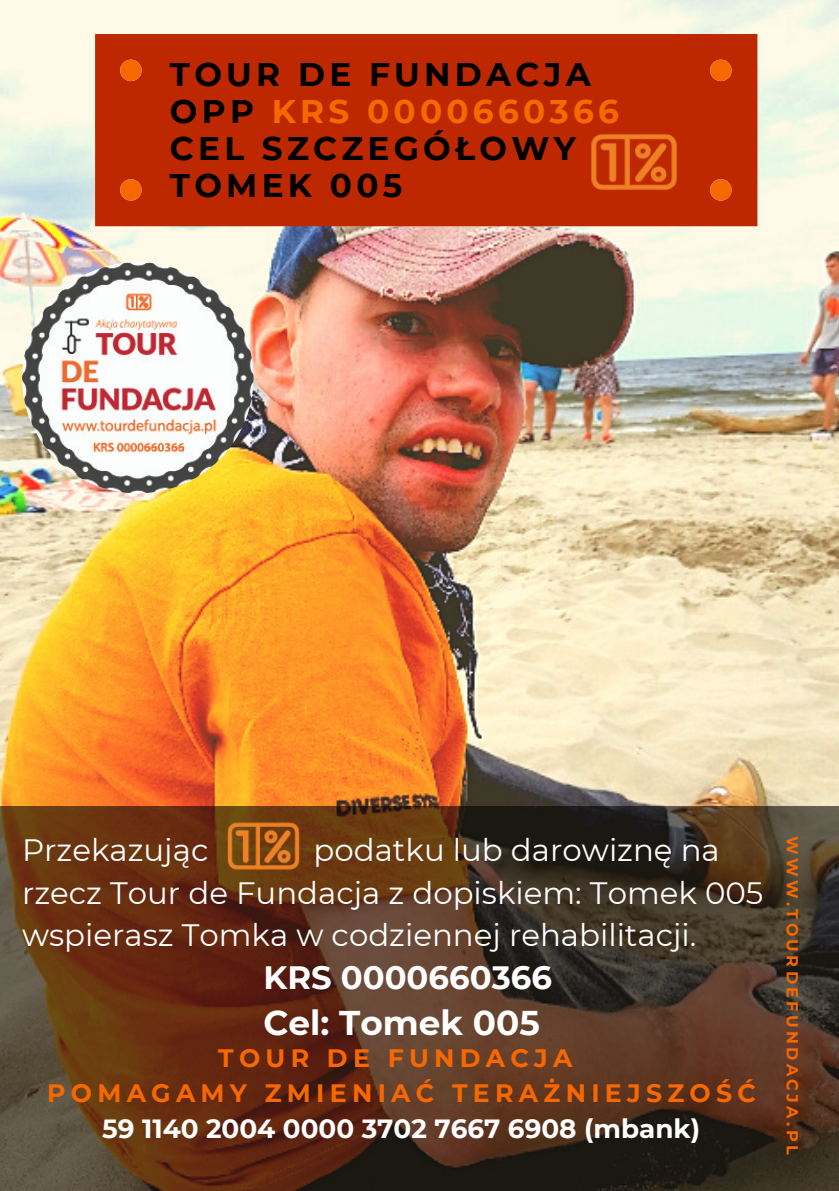
<style>
.page{position:relative;width:839px;height:1191px;background:#fff}
.page>*{position:absolute;margin:0;border:0;box-sizing:border-box;transform-origin:0 0}
.t1{font:700 34.2px "Montserrat";color:#fff}
.t2{font:700 32.6px "Montserrat";letter-spacing:.13em;color:#000}
.t3{font:700 32.6px "Montserrat";letter-spacing:.13em;color:#f76800}
.t4{font:700 32.2px "Montserrat";color:#fff}
.t5{font:30.8px "Montserrat";color:#fff}
.t6{font:700 26.2px "Montserrat";color:#fff}
.t7{font:700 25.2px "Montserrat";letter-spacing:.21em;color:#f76800}
.t8{font:700 16px "Montserrat";letter-spacing:.21em;color:#f76800}
.s1{color:#000}
</style>
<div class="page">
<img style="left:0;top:0;width:838px;height:806px">
<svg style="left:0;top:806px;width:838px;height:385px;background:#52321e"></svg>
<div style="left:95px;top:34px;width:662px;height:192px;background:#be2800"></div>
<div style="left:120px;top:60px;width:22px;height:21px;background:#f76800;border-radius:50%"></div>
<div style="left:710px;top:60px;width:21px;height:21px;background:#f76800;border-radius:50%"></div>
<div style="left:710px;top:179px;width:21px;height:22px;background:#f76800;border-radius:50%"></div>
<div style="left:120px;top:179px;width:22px;height:22px;background:#f76800;border-radius:50%"></div>
<img style="left:571px;top:100px;width:126px;height:126px;border-radius:8px">
<img style="left:210px;top:793px;width:106px;height:106px;border-radius:7px">
<img style="left:22px;top:262px;width:231px;height:231px;border-radius:50%">
<p class="t2" style="left:170px;top:54px;width:422px">TOUR DE FUNDACJA</p>
<p class="t3" style="left:170px;top:91px;width:450px"><span class="s1">OPP</span> KRS 0000660366</p>
<p class="t2" style="left:170px;top:128px;width:407px">CEL SZCZEGÓŁOWY</p>
<p class="t2" style="left:170px;top:165px;width:234px">TOMEK 005</p>
<p class="t5" style="left:22px;top:831px;width:188px">Przekazując</p>
<p class="t5" style="left:313px;top:831px;width:408px">podatku lub darowiznę na</p>
<p class="t5" style="left:22px;top:874px;width:742px">rzecz Tour de Fundacja z dopiskiem: Tomek 005</p>
<p class="t5" style="left:22px;top:916px;width:675px">wspierasz Tomka w codziennej rehabilitacji.</p>
<p class="t4" style="left:263px;top:958px;width:290px">KRS 0000660366</p>
<p class="t1" style="left:263px;top:1001px;width:278px">Cel: Tomek 005</p>
<p class="t7" style="left:218px;top:1043px;width:356px">TOUR DE FUNDACJA</p>
<p class="t7" style="left:47px;top:1077px;width:710px">POMAGAMY ZMIENIAĆ TERAŻNIEJSZOŚĆ</p>
<p class="t6" style="left:102px;top:1113px;width:599px">59 1140 2004 0000 3702 7667 6908 (mbank)</p>
<p class="t8" style="left:802px;top:836px;width:320px;rotate:90deg">WWW.TOURDEFUNDACJA.PL</p>
</div>
